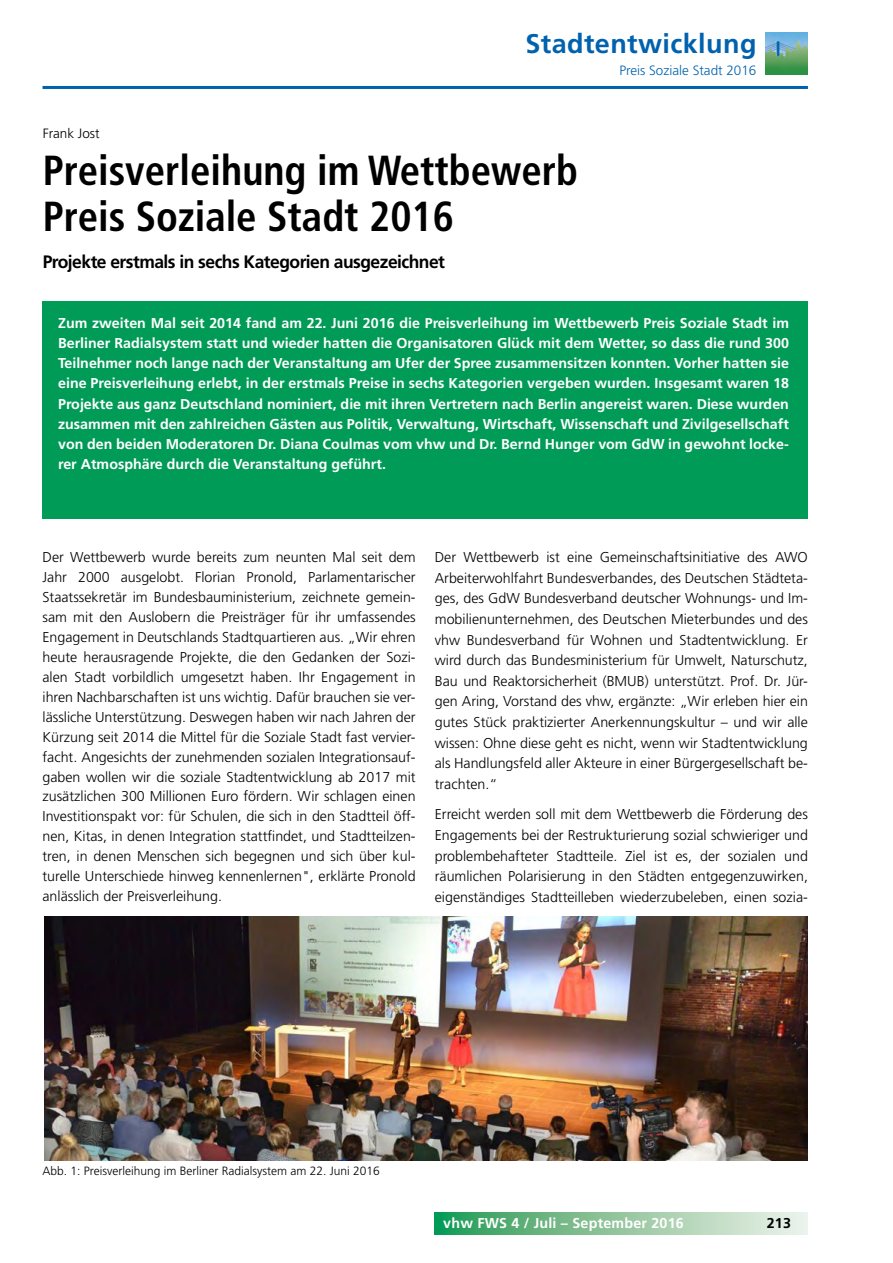
<style>
.page{position:relative;width:893px;height:1263px;background:#fff}
.page>*{position:absolute;margin:0;border:0;box-sizing:border-box;transform-origin:0 0}
.t1{font:700 condensed 42px/46.5px "Frutiger LT";color:#000}
.t2{font:700 27px "Frutiger LT";letter-spacing:.015em;color:#0062ae}
.t3{font:700 18px "Frutiger LT";letter-spacing:-.03em;color:#000}
.t4{font:300 14.25px/20px "Frutiger LT";color:#000;text-align:justify}
.t5{font:700 14.25px/20.2px "Frutiger LT";color:#fff;text-align:justify}
.t6{font:700 14.25px "Frutiger LT";color:#000}
.t7{font:300 13.5px "Frutiger LT";color:#0062ae}
.t8{font:300 13.5px "Frutiger CE";color:#000}
.t9{font:300 12px "Frutiger CE";color:#000}
</style>
<div class="page">
<hr style="left:43px;top:86px;width:765px;height:3px;background:#0062ae">
<svg style="left:435px;top:1213px;width:373px;height:21px;background:#8ec69f"></svg>
<img style="left:766px;top:32px;width:42px;height:43px">
<div style="left:43px;top:301px;width:765px;height:217px;background:#009b56"></div>
<img style="left:44px;top:917px;width:764px;height:244px">
<h2 class="t2" style="left:525px;top:28px;width:233px">Stadtentwicklung</h2>
<p class="t7" style="left:619px;top:62px;width:139px">Preis Soziale Stadt 2016</p>
<p class="t8" style="left:43px;top:126px;width:58px">Frank Jost</p>
<h1 class="t1" style="left:43px;top:147px;width:537px">Preisverleihung im Wettbewerb<br>Preis Soziale Stadt 2016</h1>
<p class="t3" style="left:43px;top:251px;width:404px">Projekte erstmals in sechs Kategorien ausgezeichnet</p>
<p class="t5" style="left:58px;top:312px;width:732px">Zum zweiten Mal seit 2014 fand am 22. Juni 2016 die Preisverleihung im Wettbewerb Preis Soziale Stadt im Berliner Radialsystem statt und wieder hatten die Organisatoren Glück mit dem Wetter, so dass die rund 300<br>Teilnehmer noch lange nach der Veranstaltung am Ufer der Spree zusammensitzen konnten. Vorher hatten sie eine Preisverleihung erlebt, in der erstmals Preise in sechs Kategorien vergeben wurden. Insgesamt waren 18<br>Projekte aus ganz Deutschland nominiert, die mit ihren Vertretern nach Berlin angereist waren. Diese wurden zusammen mit den zahlreichen Gästen aus Politik, Verwaltung, Wirtschaft, Wissenschaft und Zivilgesellschaft von den beiden Moderatoren Dr. Diana Coulmas vom vhw und Dr. Bernd Hunger vom GdW in gewohnt locke&shy;rer Atmosphäre durch die Veranstaltung geführt.</p>
<p class="t4" style="left:43px;top:547px;width:375px">Der Wettbewerb wurde bereits zum neunten Mal seit dem Jahr 2000 ausgelobt. Florian Pronold, Parlamentarischer Staatssekretär im Bundesbauministerium, zeichnete gemein&shy;sam mit den Auslobern die Preisträger für ihr umfassendes Engagement in Deutschlands Stadtquartieren aus. „Wir ehren heute herausragende Projekte, die den Gedanken der Sozi&shy;alen Stadt vorbildlich umgesetzt haben. Ihr Engagement in ihren Nachbarschaften ist uns wichtig. Dafür brauchen sie ver&shy;lässliche Unterstützung. Deswegen haben wir nach Jahren der Kürzung seit 2014 die Mittel für die Soziale Stadt fast vervier&shy;facht. Angesichts der zunehmenden sozialen Integrationsauf&shy;gaben wollen wir die soziale Stadtentwicklung ab 2017 mit zusätzlichen 300 Millionen Euro fördern. Wir schlagen einen Investitionspakt vor: für Schulen, die sich in den Stadtteil öff&shy;nen, Kitas, in denen Integration stattfindet, und Stadtteilzen&shy;tren, in denen Menschen sich begegnen und sich über kul&shy;turelle Unterschiede hinweg kennenlernen", erklärte Pronold anlässlich der Preisverleihung.</p>
<p class="t4" style="left:435px;top:547px;width:375px;line-height:20.7px">Der Wettbewerb ist eine Gemeinschaftsinitiative des AWO Arbeiterwohlfahrt Bundesverbandes, des Deutschen Städteta&shy;ges, des GdW Bundesverband deutscher Wohnungs- und Im&shy;mobilienunternehmen, des Deutschen Mieterbundes und des vhw Bundesverband für Wohnen und Stadtentwicklung. Er wird durch das Bundesministerium für Umwelt, Naturschutz, Bau und Reaktorsicherheit (BMUB) unterstützt. Prof. Dr. Jür&shy;gen Aring, Vorstand des vhw, ergänzte: „Wir erleben hier ein gutes Stück praktizierter Anerkennungskultur – und wir alle wissen: Ohne diese geht es nicht, wenn wir Stadtentwicklung als Handlungsfeld aller Akteure in einer Bürgergesellschaft be&shy;trachten.“</p>
<p class="t4" style="left:435px;top:804px;width:375px;line-height:20.7px">Erreicht werden soll mit dem Wettbewerb die Förderung des Engagements bei der Restrukturierung sozial schwieriger und problembehafteter Stadtteile. Ziel ist es, der sozialen und räumlichen Polarisierung in den Städten entgegenzuwirken, eigenständiges Stadtteilleben wiederzubeleben, einen sozia-</p>
<p class="t9" style="left:43px;top:1163px;width:339px">Abb. 1: Preisverleihung im Berliner Radialsystem am 22. Juni 2016</p>
<p class="t5" style="left:443px;top:1213px;width:242px">vhw FWS 4 / Juli – September 2016</p>
<p class="t6" style="left:767px;top:1214px;width:26px">213</p>
</div>
